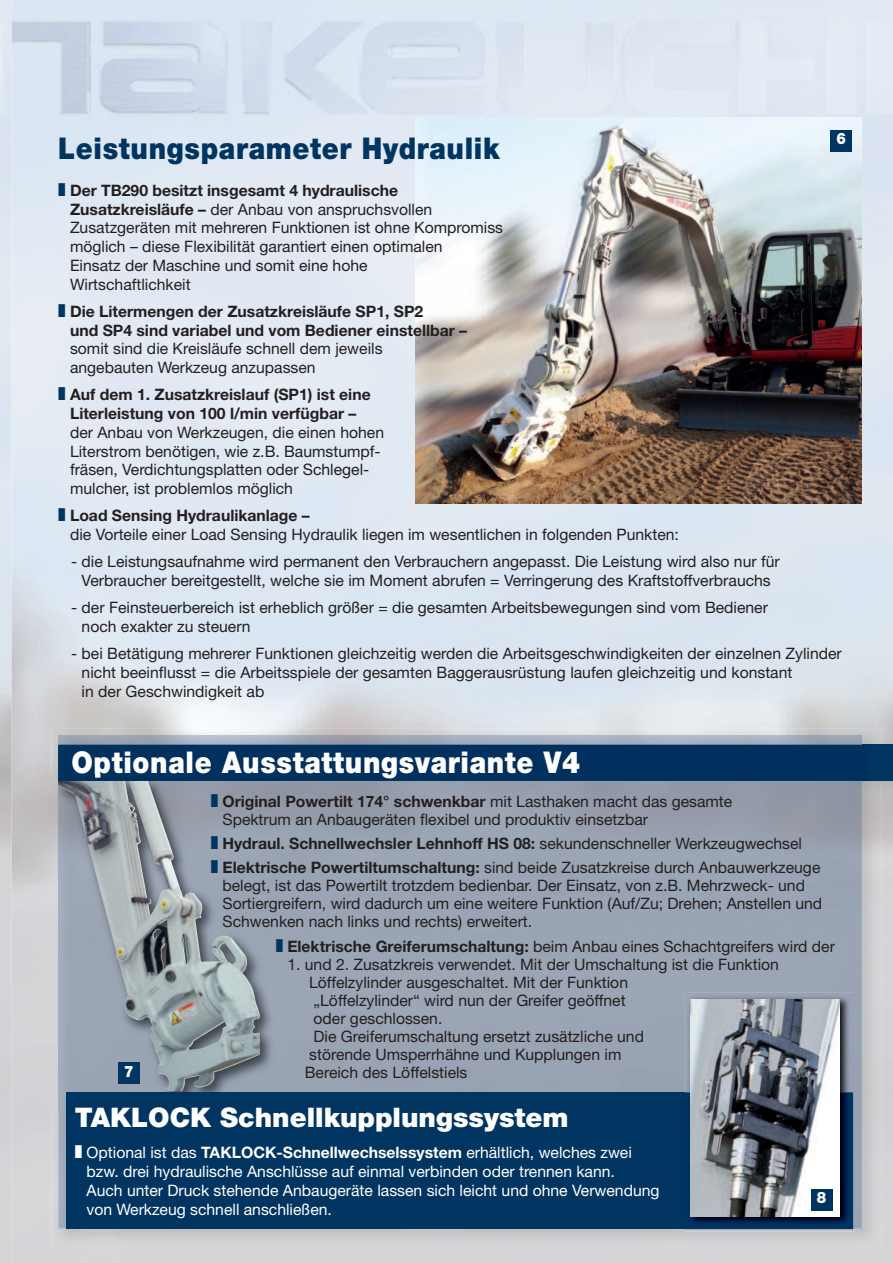
<style>
.page{position:relative;width:893px;height:1263px;background:#fff}
.page>*{position:absolute;margin:0;border:0;box-sizing:border-box;transform-origin:0 0}
.t1{font:900 30px "Helvetica Neue";letter-spacing:.025em;color:#fff;scale:.9 1}
.t2{font:900 30px "Helvetica Neue";letter-spacing:.025em;color:#003562;scale:.9 1}
.t3{font:900 27px "Helvetica Neue";color:#fff}
.t4{font:15.75px/18.8px "Helvetica Neue";color:#231f20}
.t5{font:15.75px/18.8px "Helvetica Neue";color:#fff}
.t6{font:700 15.75px/18.8px "Helvetica Neue";color:#231f20}
.t7{font:900 15.75px "Helvetica Neue";color:#fff;scale:.9 1}
.s1{font-family:"Monotype Sorts";font-size:18px;color:#003562}
.s2{font-weight:700}
.s3{font-family:"Monotype Sorts";font-weight:400;font-size:18px;color:#003562}
.s4{font-family:"Monotype Sorts";font-size:18px}
</style>
<div class="page">
<img style="left:0;top:0;width:893px;height:1263px">
<img style="left:416px;top:118px;width:446px;height:385px">
<div style="left:830px;top:130px;width:22px;height:21px;background:#003562"></div>
<img style="left:52px;top:781px;width:829px;height:467px">
<img style="left:52px;top:729px;width:829px;height:45px">
<img style="left:862px;top:745px;width:19px;height:36px">
<img style="left:58px;top:735px;width:804px;height:494px">
<img style="left:51px;top:774px;width:228px;height:336px">
<svg style="left:94px;top:774px;width:8px;height:4px"></svg>
<img style="left:58px;top:781px;width:202px;height:310px">
<div style="left:66px;top:1092px;width:787px;height:137px;background:#003562"></div>
<img style="left:685px;top:993px;width:169px;height:238px">
<img style="left:691px;top:999px;width:149px;height:217px">
<div style="left:118px;top:1063px;width:22px;height:21px;background:#003562"></div>
<div style="left:811px;top:1189px;width:21px;height:21px;background:#003562"></div>
<h1 class="t2" style="left:58px;top:137px;width:492px">Leistungsparameter Hydraulik</h1>
<p class="t7" style="left:836px;top:133px;width:12px">6</p>
<p class="t4" style="left:70px;top:182px;width:435px;text-indent:-12px"><span class="s1">❚</span> <span class="s2">Der TB290 besitzt insgesamt 4 hydraulische Zusatzkreisläufe –</span> der Anbau von anspruchsvollen Zusatzgeräten mit mehreren Funktionen ist ohne Kompromiss möglich – diese Flexibilität garantiert einen optimalen<br>Einsatz der Maschine und somit eine hohe<br>Wirtschaftlichkeit</p>
<p class="t6" style="left:70px;top:303px;width:399px;text-indent:-12px"><span class="s3">❚</span> Die Litermengen der Zusatzkreisläufe SP1, SP2<br>und SP4 sind variabel und vom Bediener einstellbar –</p>
<p class="t4" style="left:70px;top:341px;width:314px">somit sind die Kreisläufe schnell dem jeweils angebauten Werkzeug anzupassen</p>
<p class="t6" style="left:58px;top:387px;width:314px;text-align:center"><span class="s3">❚</span> Auf dem 1. Zusatzkreislauf (SP1) ist eine<br>Literleistung von 100 l/min verfügbar –</p>
<p class="t4" style="left:70px;top:424px;width:316px">der Anbau von Werkzeugen, die einen hohen Literstrom benötigen, wie z.B. Baumstumpf&shy;fräsen, Verdichtungsplatten oder Schlegel&shy;mulcher, ist problemlos möglich</p>
<p class="t4" style="left:70px;top:508px;width:610px;text-indent:-12px"><span class="s1">❚</span> <span class="s2">Load Sensing Hydraulikanlage –<br></span>die Vorteile einer Load Sensing Hydraulik liegen im wesentlichen in folgenden Punkten:</p>
<p class="t4" style="left:71px;top:554px;width:710px;text-align:center">- die Leistungsaufnahme wird permanent den Verbrauchern angepasst. Die Leistung wird also nur für<br>Verbraucher bereitgestellt, welche sie im Moment abrufen = Verringerung des Kraftstoffverbrauchs</p>
<p class="t4" style="left:82px;top:600px;width:688px;text-indent:-10px">- der Feinsteuerbereich ist erheblich größer = die gesamten Arbeitsbewegungen sind vom Bediener noch exakter zu steuern</p>
<p class="t4" style="left:82px;top:646px;width:762px;text-indent:-10px">- bei Betätigung mehrerer Funktionen gleichzeitig werden die Arbeitsgeschwindigkeiten der einzelnen Zylinder nicht beeinflusst = die Arbeitsspiele der gesamten Baggerausrüstung laufen gleichzeitig und konstant<br>in der Geschwindigkeit ab</p>
<h1 class="t1" style="left:71px;top:751px;width:567px">Optionale Ausstattungsvariante V4</h1>
<p class="t4" style="left:222px;top:793px;width:511px;line-height:18px;text-indent:-12px"><span class="s1">❚</span> <span class="s2">Original Powertilt 174° schwenkbar</span> mit Lasthaken macht das gesamte<br>Spektrum an Anbaugeräten flexibel und produktiv einsetzbar</p>
<p class="t4" style="left:211px;top:833px;width:611px;line-height:24.5px"><span class="s1">❚</span> <span class="s2">Hydraul. Schnellwechsler Lehnhoff HS 08:</span> sekundenschneller Werkzeugwechsel<br><span class="s1">❚</span> <span class="s2">Elektrische Powertiltumschaltung:</span> sind beide Zusatzkreise durch Anbauwerkzeuge</p>
<p class="t4" style="left:222px;top:878px;width:601px;line-height:18px">belegt, ist das Powertilt trotzdem bedienbar. Der Einsatz, von z.B. Mehrzweck- und<br>Sortiergreifern, wird dadurch um eine weitere Funktion (Auf/Zu; Drehen; Anstellen und<br>Schwenken nach links und rechts) erweitert.</p>
<p class="t4" style="left:276px;top:938px;width:561px"><span class="s1">❚</span> <span class="s2">Elektrische Greiferumschaltung:</span> beim Anbau eines Schachtgreifers wird der</p>
<p class="t4" style="left:287px;top:956px;width:493px">1. und 2. Zusatzkreis verwendet. Mit der Umschaltung ist die Funktion</p>
<p class="t4" style="left:309px;top:974px;width:320px">Löffelzylinder ausgeschaltet. Mit der Funktion</p>
<p class="t4" style="left:314px;top:992px;width:314px">„Löffel zylinder“ wird nun der Greifer geöffnet</p>
<p class="t4" style="left:314px;top:1010px;width:130px">oder geschlossen.</p>
<p class="t4" style="left:314px;top:1028px;width:332px">Die Greiferumschaltung ersetzt zusätzliche und</p>
<p class="t4" style="left:309px;top:1046px;width:314px">störende Umsperrhähne und Kupplungen im</p>
<p class="t4" style="left:305px;top:1064px;width:164px">Bereich des Löffelstiels</p>
<h2 class="t3" style="left:75px;top:1107px;width:495px">TAKLOCK Schnellkupplungssystem</h2>
<p class="t5" style="left:87px;top:1145px;width:574px;text-indent:-12px"><span class="s4">❚</span> Optional ist das <span class="s2">TAKLOCK-Schnellwechselssystem</span> erhältlich, welches zwei bzw. drei hydraulische Anschlüsse auf einmal verbinden oder trennen kann.<br>Auch unter Druck stehende Anbaugeräte lassen sich leicht und ohne Verwendung von Werkzeug schnell anschließen.</p>
<p class="t7" style="left:124px;top:1066px;width:12px">7</p>
<p class="t7" style="left:817px;top:1192px;width:12px">8</p>
</div>
